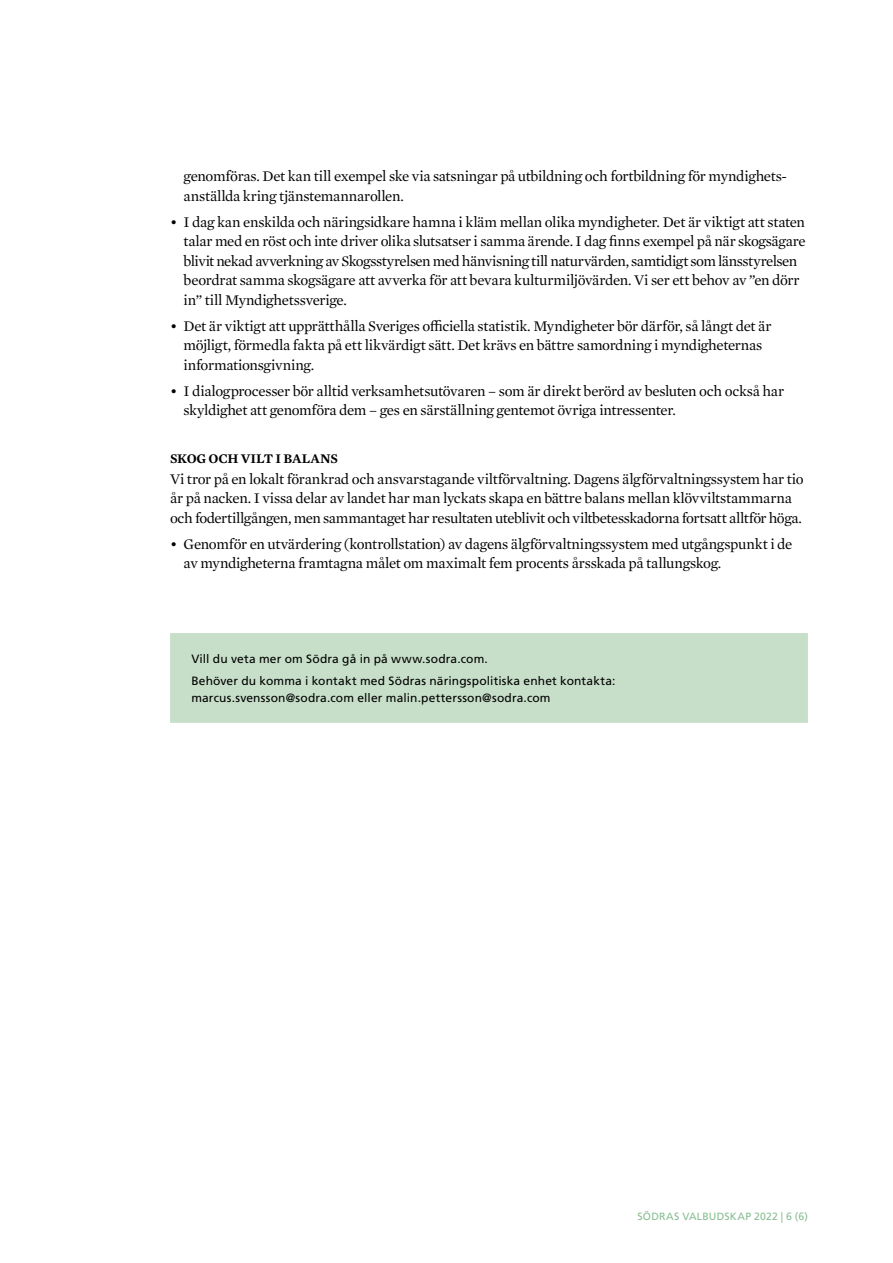
<style>
.page{position:relative;width:893px;height:1263px;background:#fff}
.page>*{position:absolute;margin:0;border:0;box-sizing:border-box;transform-origin:0 0}
.t1{font:15px/19.5px "Mercury Text G1";letter-spacing:-.025em;color:#000}
.t2{font:600 13.5px "Mercury Text G1";letter-spacing:-.015em;color:#000}
.t3{font:12px/21.8px "Frutiger LT Std";letter-spacing:.015em;color:#000}
.t4{font:10.5px "Frutiger LT Std";letter-spacing:.02em;color:#87be92}
</style>
<div class="page">
<div style="left:170px;top:633px;width:638px;height:90px;background:#c7dfc9"></div>
<p class="t1" style="left:184px;top:166px;width:605px">genomföras. Det kan till exempel ske via satsningar på utbildning och fortbildning för myndighets&shy;anställda kring tjänstemannarollen.</p>
<p class="t1" style="left:184px;top:211px;width:624px;text-indent:-14px">• I dag kan enskilda och näringsidkare hamna i kläm mellan olika myndigheter. Det är viktigt att staten talar med en röst och inte driver olika slutsatser i samma ärende. I dag finns exempel på när skogsägare blivit nekad avverkning av Skogsstyrelsen med hänvisning till naturvärden, samtidigt som länsstyrelsen beordrat samma skogsägare att avverka för att bevara kulturmiljövärden. Vi ser ett behov av ”en dörr in” till Myndighetssverige.</p>
<p class="t1" style="left:184px;top:315px;width:589px;text-indent:-14px">• Det är viktigt att upprätthålla Sveriges officiella statistik. Myndigheter bör därför, så långt det är möjligt, förmedla fakta på ett likvärdigt sätt. Det krävs en bättre samordning i myndigheternas informationsgivning.</p>
<p class="t1" style="left:184px;top:380px;width:602px;text-indent:-14px">• I dialogprocesser bör alltid verksamhetsutövaren – som är direkt berörd av besluten och också har skyldighet att genomföra dem – ges en särställning gentemot övriga intressenter.</p>
<p class="t2" style="left:170px;top:448px;width:170px">SKOG OCH VILT I BALANS</p>
<p class="t1" style="left:170px;top:468px;width:635px">Vi tror på en lokalt förankrad och ansvarstagande viltförvaltning. Dagens älgförvaltningssystem har tio år på nacken. I vissa delar av landet har man lyckats skapa en bättre balans mellan klövviltstammarna och fodertillgången, men sammantaget har resultaten uteblivit och viltbetesskadorna fortsatt alltför höga.</p>
<p class="t1" style="left:184px;top:533px;width:610px;text-indent:-14px">• Genomför en utvärdering (kontrollstation) av dagens älgförvaltningssystem med utgångspunkt i de av myndigheterna framtagna målet om maximalt fem procents årsskada på tallungskog.</p>
<p class="t3" style="left:191px;top:648px;width:425px">Vill du veta mer om Södra gå in på www.sodra.com.<br>Behöver du komma i kontakt med Södras näringspolitiska enhet kontakta:</p>
<p class="t3" style="left:191px;top:687px;width:361px">marcus.svensson@sodra.com eller malin.pettersson@sodra.com</p>
<p class="t4" style="left:637px;top:1210px;width:172px">SÖDRAS VALBUDSKAP 2022 | 6 (6)</p>
</div>
